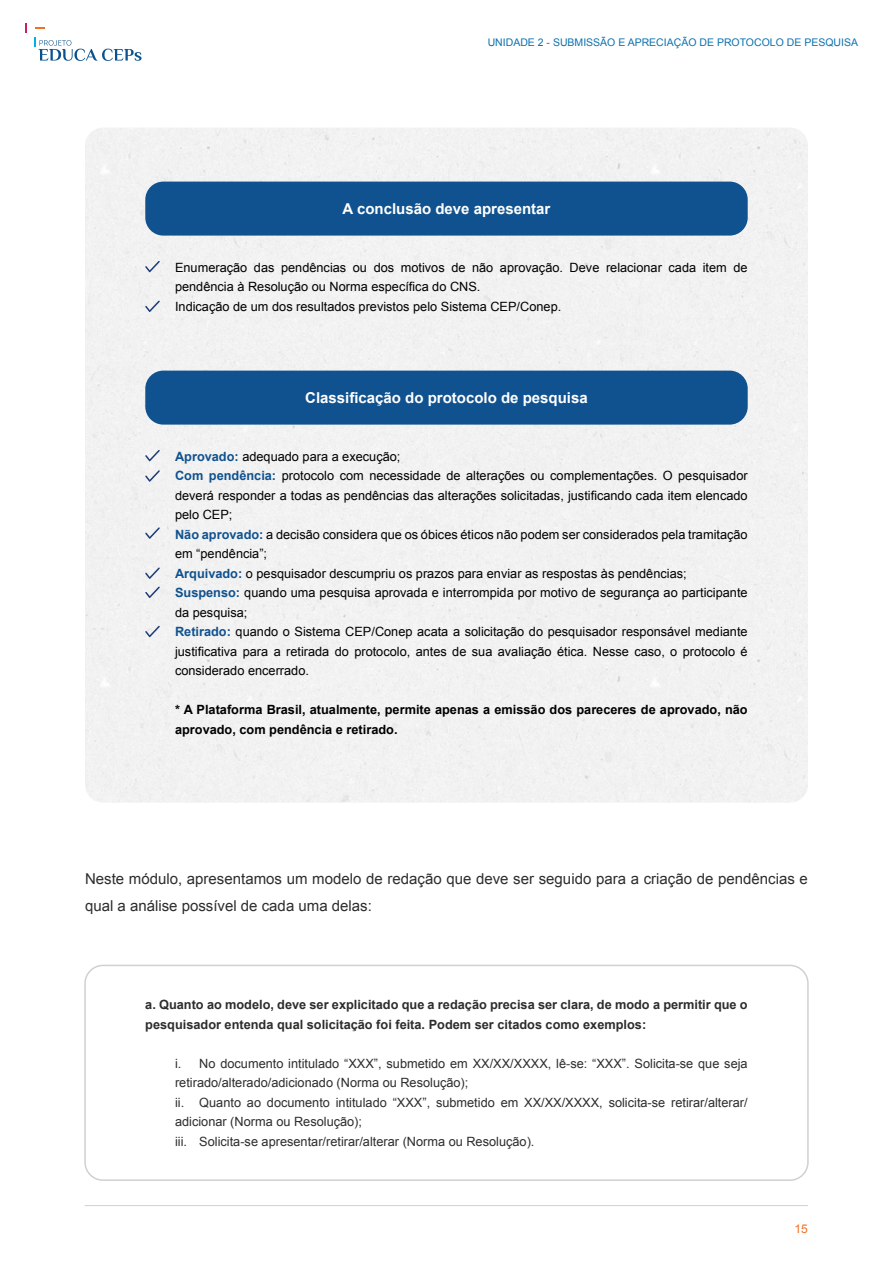
<style>
.page{position:relative;width:893px;height:1263px;background:#fff}
.page>*{position:absolute;margin:0;border:0;box-sizing:border-box;transform-origin:0 0}
.t1{font:15px/27px "Arial";color:#2d2d2c}
.t2{font:700 15px "Arial";color:#fff}
.t3{font:12.75px/19.5px "Arial";color:#000}
.t4{font:12.75px/19.5px "Arial";color:#2d2d2c}
.t5{font:700 12.75px/19.5px "Arial";color:#2d2d2c}
.t6{font:700 12.75px/19.5px "Arial";color:#000}
.t7{font:12px "Arial";color:#f27021}
.t8{font:10.5px "Arial";color:#0c71af}
.s1{font-weight:700;color:#10528f}
</style>
<div class="page">
<hr style="left:85px;top:1205px;width:723px;height:1px;background:#d0d0d0">
<svg style="left:25px;top:24px;width:2px;height:9px"></svg>
<svg style="left:34px;top:38px;width:108px;height:23px"></svg>
<div style="left:85px;top:128px;width:723px;height:509px;background:#f2f2f2"></div>
<div style="left:145px;top:182px;width:603px;height:54px;background:#10528f;border-radius:18px"></div>
<div style="left:145px;top:371px;width:603px;height:54px;background:#10528f;border-radius:18px"></div>
<svg style="left:145px;top:261px;width:15px;height:11px"></svg>
<svg style="left:145px;top:450px;width:15px;height:11px"></svg>
<svg style="left:145px;top:301px;width:15px;height:11px"></svg>
<svg style="left:145px;top:470px;width:15px;height:12px"></svg>
<svg style="left:145px;top:527px;width:15px;height:12px"></svg>
<svg style="left:145px;top:567px;width:15px;height:12px"></svg>
<svg style="left:145px;top:586px;width:15px;height:12px"></svg>
<svg style="left:145px;top:626px;width:15px;height:11px"></svg>
<div style="left:84px;top:965px;width:725px;height:216px;border:2px solid #d0d0d0;border-radius:18px"></div>
<p class="t8" style="left:488px;top:36px;width:372px">UNIDADE 2 - SUBMISSÃO E APRECIAÇÃO DE PROTOCOLO DE PESQUISA</p>
<p class="t2" style="left:343px;top:199px;width:209px">A conclusão deve apresentar</p>
<p class="t3" style="left:175px;top:258px;width:574px">Enumeração das pendências ou dos motivos de não aprovação. Deve relacionar cada item de pendência à Resolução ou Norma específica do CNS.<br>Indicação de um dos resultados previstos pelo Sistema CEP/Conep.</p>
<p class="t2" style="left:305px;top:388px;width:284px">Classificação do protocolo de pesquisa</p>
<p class="t3" style="left:175px;top:447px;width:574px"><span class="s1">Aprovado:</span> adequado para a execução;<br><span class="s1">Com pendência:</span> protocolo com necessidade de alterações ou complementações. O pesquisador deverá responder a todas as pendências das alterações solicitadas, justificando cada item elencado pelo CEP;<br><span class="s1">Não aprovado:</span> a decisão considera que os óbices éticos não podem ser considerados pela tramitação em “pendência”;<br><span class="s1">Arquivado:</span> o pesquisador descumpriu os prazos para enviar as respostas às pendências; <span class="s1">Suspenso:</span> quando uma pesquisa aprovada e interrompida por motivo de segurança ao participante da pesquisa;<br><span class="s1">Retirado:</span> quando o Sistema CEP/Conep acata a solicitação do pesquisador responsável mediante justificativa para a retirada do protocolo, antes de sua avaliação ética. Nesse caso, o protocolo é considerado encerrado.</p>
<p class="t6" style="left:175px;top:701px;width:574px">* A Plataforma Brasil, atualmente, permite apenas a emissão dos pareceres de aprovado, não aprovado, com pendência e retirado.</p>
<p class="t1" style="left:85px;top:865px;width:724px">Neste módulo, apresentamos um modelo de redação que deve ser seguido para a criação de pendências e qual a análise possível de cada uma delas:</p>
<p class="t5" style="left:145px;top:995px;width:604px">a. Quanto ao modelo, deve ser explicitado que a redação precisa ser clara, de modo a permitir que o pesquisador entenda qual solicitação foi feita. Podem ser citados como exemplos:</p>
<p class="t4" style="left:175px;top:1053px;width:574px">i. No documento intitulado “XXX”, submetido em XX/XX/XXXX, lê-se: “XXX”. Solicita-se que seja retirado/alterado/adicionado (Norma ou Resolução);<br>ii. Quanto ao documento intitulado “XXX”, submetido em XX/XX/XXXX, solicita-se retirar/alterar/ adicionar (Norma ou Resolução);<br>iii. Solicita-se apresentar/retirar/alterar (Norma ou Resolução).</p>
<p class="t7" style="left:795px;top:1221px;width:15px">15</p>
</div>
